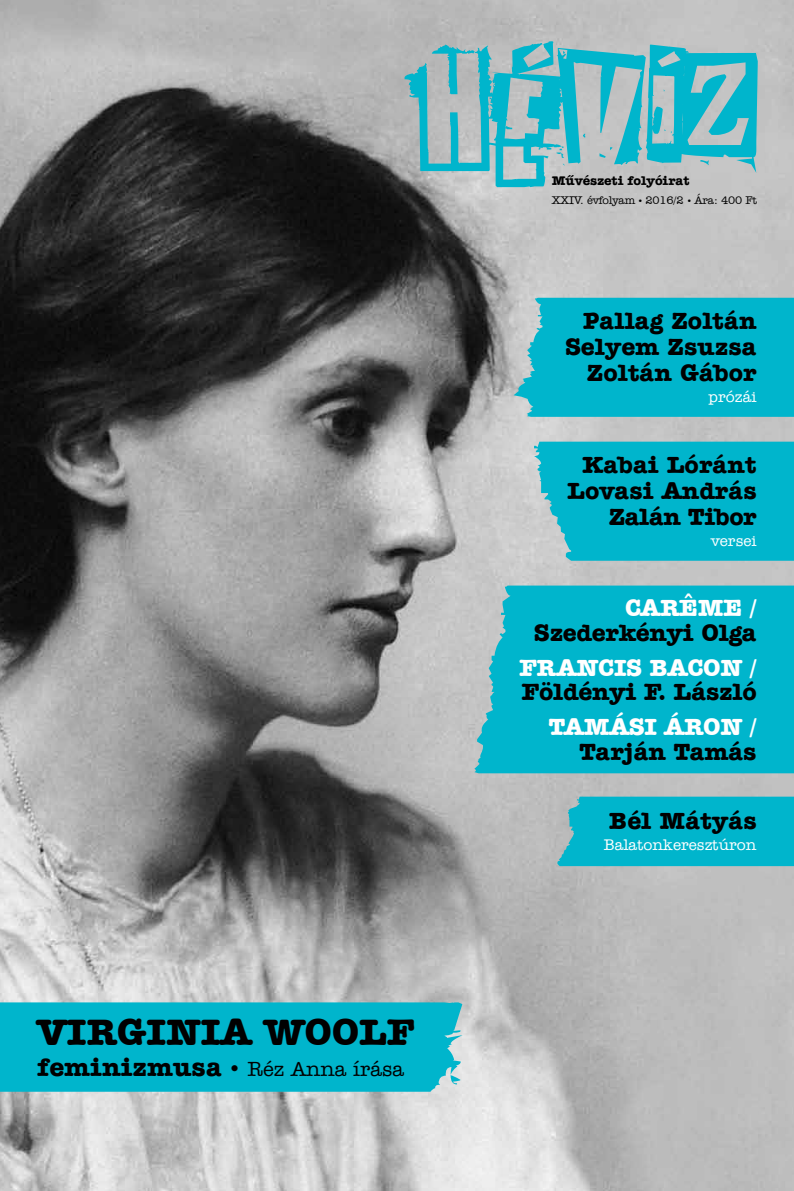
<style>
.page{position:relative;width:794px;height:1191px;background:#fff}
.page>*{position:absolute;margin:0;border:0;box-sizing:border-box;transform-origin:0 0}
.t1{font:38.5px "American Typewriter HU Bold";color:#000}
.t2{font:24.5px/26.2px "American Typewriter HU Bold";color:#000;text-align:right}
.t3{font:24.5px "American Typewriter HU Bold";letter-spacing:-.01em;color:#fff}
.t4{font:21px "American Typewriter HU Medium";color:#000}
.t5{font:15.75px "American Typewriter HU Medium";color:#fff}
.t6{font:13.12px "American Typewriter HU Bold";letter-spacing:-.01em;color:#000}
.t7{font:11.38px "American Typewriter HU Medium";letter-spacing:-.015em;color:#000}
.s1{font-family:"American Typewriter HU Bold";font-size:26.25px}
.s2{font-size:8.75px}
</style>
<div class="page">
<img style="left:0;top:0;width:794px;height:1191px">
<svg style="left:534px;top:441px;width:260px;height:120px;background:#0eb6cc"></svg>
<svg style="left:513px;top:298px;width:281px;height:119px;background:#0db6cb"></svg>
<div style="left:557px;top:796px;width:237px;height:70px;background:#00b5cc"></div>
<svg style="left:474px;top:585px;width:320px;height:188px;background:#0db6cb"></svg>
<svg style="left:404px;top:41px;width:353px;height:146px;background:#75bbc4"></svg>
<div style="left:0;top:1002px;width:463px;height:89px;background:#00b5cc"></div>
<h1 class="t1" style="left:37px;top:1007px;width:296px">Virginia Woolf</h1>
<p class="t4" style="left:37px;top:1056px;width:368px"><span class="s1">feminizmusa</span> • Réz Anna írása</p>
<p class="t6" style="left:552px;top:172px;width:139px">Művészeti folyóirat</p>
<p class="t7" style="left:552px;top:193px;width:207px">XXIV. évfolyam <span class="s2">•</span> 2016/2 <span class="s2">•</span> Ára: 400 Ft</p>
<p class="t2" style="left:565px;top:307px;width:193px">Pallag Zoltán<br>Selyem Zsuzsa<br>Zoltán Gábor</p>
<p class="t5" style="left:708px;top:387px;width:50px">prózái</p>
<p class="t2" style="left:567px;top:450px;width:191px">Kabai Lóránt<br>Lovasi András<br>Zalán Tibor</p>
<p class="t5" style="left:711px;top:531px;width:47px">versei</p>
<p class="t3" style="left:625px;top:592px;width:133px">Carême /</p>
<p class="t2" style="left:534px;top:618px;width:224px">Szederkényi Olga</p>
<p class="t3" style="left:519px;top:651px;width:168px">Francis Baco</p>
<p class="t3" style="left:720px;top:651px;width:38px">n /</p>
<p class="t2" style="left:522px;top:678px;width:236px">Földényi F. László</p>
<p class="t3" style="left:549px;top:711px;width:209px">Tamási Áron /</p>
<p class="t2" style="left:579px;top:737px;width:179px">Tarján Tamás</p>
<p class="t2" style="left:609px;top:807px;width:149px">Bél Mátyás</p>
<p class="t5" style="left:604px;top:835px;width:154px">Balatonkeresztúron</p>
</div>
